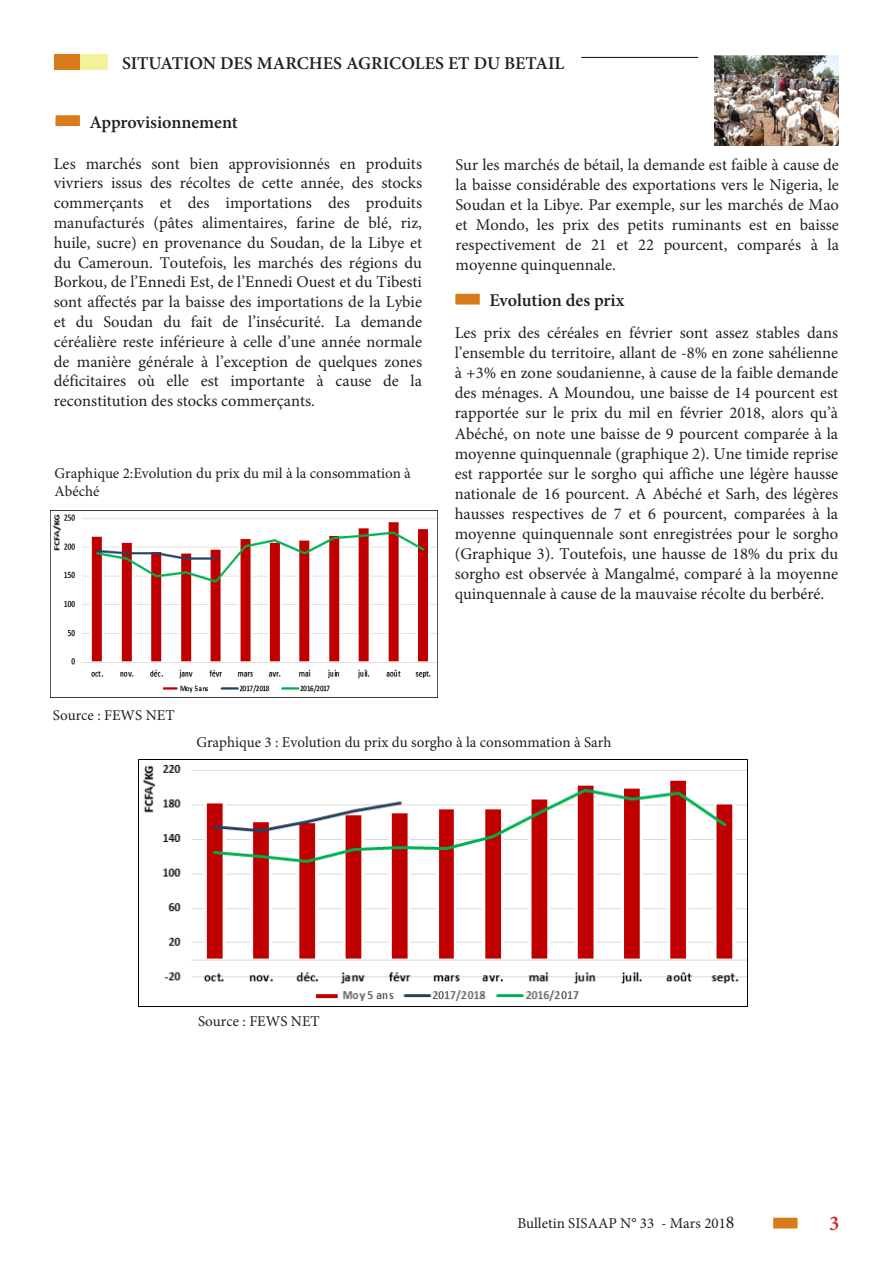
<style>
.page{position:relative;width:893px;height:1263px;background:#fff}
.page>*{position:absolute;margin:0;border:0;box-sizing:border-box;transform-origin:0 0}
.t1{font:600 21px "Minion Pro";color:#d1232a}
.t2{font:600 18px "Minion Pro";letter-spacing:-.005em;color:#231f20}
.t3{font:16.5px/20px "Minion Pro";color:#231f20;text-align:justify}
.t4{font:15px/18px "Minion Pro";color:#221e1f}
.t5{font:15px "Minion Pro";color:#231f20}
.s1{font-size:18px}
</style>
<div class="page">
<div style="left:772px;top:1216px;width:27px;height:14px;background:#d87c19;border:2px solid #fff"></div>
<div style="left:54px;top:54px;width:27px;height:16px;background:#d87c19"></div>
<div style="left:81px;top:54px;width:27px;height:16px;background:#f3f199"></div>
<hr style="left:581px;top:57px;width:117px;height:1px;background:#231f20">
<img style="left:714px;top:56px;width:125px;height:90px">
<div style="left:54px;top:114px;width:27px;height:14px;background:#d87c19;border:2px solid #fff"></div>
<div style="left:454px;top:292px;width:27px;height:14px;background:#d87c19;border:2px solid #fff"></div>
<img style="left:50px;top:510px;width:387px;height:187px">
<img style="left:143px;top:760px;width:605px;height:246px">
<p class="t2" style="left:122px;top:51px;width:444px">SITUATION DES MARCHES AGRICOLES ET DU BETAIL</p>
<p class="t2" style="left:90px;top:109px;width:150px">Approvisionnement</p>
<p class="t3" style="left:54px;top:153px;width:370px">Les marchés sont bien approvisionnés en produits vivriers issus des récoltes de cette année, des stocks commerçants et des importations des produits manufacturés (pâtes alimentaires, farine de blé, riz, huile, sucre) en provenance du Soudan, de la Libye et du Cameroun. Toutefois, les marchés des régions du Borkou, de l’Ennedi Est, de l’Ennedi Ouest et du Tibesti sont affectés par la baisse des importations de la Lybie et du Soudan du fait de l’insécurité. La demande céréalière reste inférieure à celle d’une année normale de manière générale à l’exception de quelques zones déficitaires où elle est importante à cause de la reconstitution des stocks commerçants.</p>
<p class="t3" style="left:455px;top:154px;width:385px">Sur les marchés de bétail, la demande est faible à cause de la baisse considérable des exportations vers le Nigeria, le Soudan et la Libye. Par exemple, sur les marchés de Mao et Mondo, les prix des petits ruminants est en baisse respectivement de 21 et 22 pourcent, comparés à la moyenne quinquennale.</p>
<p class="t2" style="left:489px;top:288px;width:136px">Evolution des prix</p>
<p class="t3" style="left:455px;top:323px;width:385px">Les prix des céréales en février sont assez stables dans l’ensemble du territoire, allant de -8% en zone sahélienne à +3% en zone soudanienne, à cause de la faible demande des ménages. A Moundou, une baisse de 14 pourcent est rapportée sur le prix du mil en février 2018, alors qu’à Abéché, on note une baisse de 9 pourcent comparée à la moyenne quinquennale (graphique 2). Une timide reprise est rapportée sur le sorgho qui affiche une légère hausse nationale de 16 pourcent. A Abéché et Sarh, des légères hausses respectives de 7 et 6 pourcent, comparées à la moyenne quinquennale sont enregistrées pour le sorgho (Graphique 3). Toutefois, une hausse de 18% du prix du sorgho est observée à Mangalmé, comparé à la moyenne quinquennale à cause de la mauvaise récolte du berbéré.</p>
<p class="t4" style="left:55px;top:464px;width:358px">Graphique 2:Evolution du prix du mil à la consommation à<br>Abéché</p>
<p class="t4" style="left:53px;top:706px;width:123px">Source : FEWS NET</p>
<p class="t4" style="left:196px;top:733px;width:417px">Graphique 3 : Evolution du prix du sorgho à la consommation à Sarh</p>
<p class="t4" style="left:198px;top:1012px;width:123px">Source : FEWS NET</p>
<p class="t5" style="left:517px;top:1213px;width:219px">Bulletin SISAAP N° 33 - Mars 201<span class="s1">8</span></p>
<p class="t1" style="left:829px;top:1209px;width:12px">3</p>
</div>
